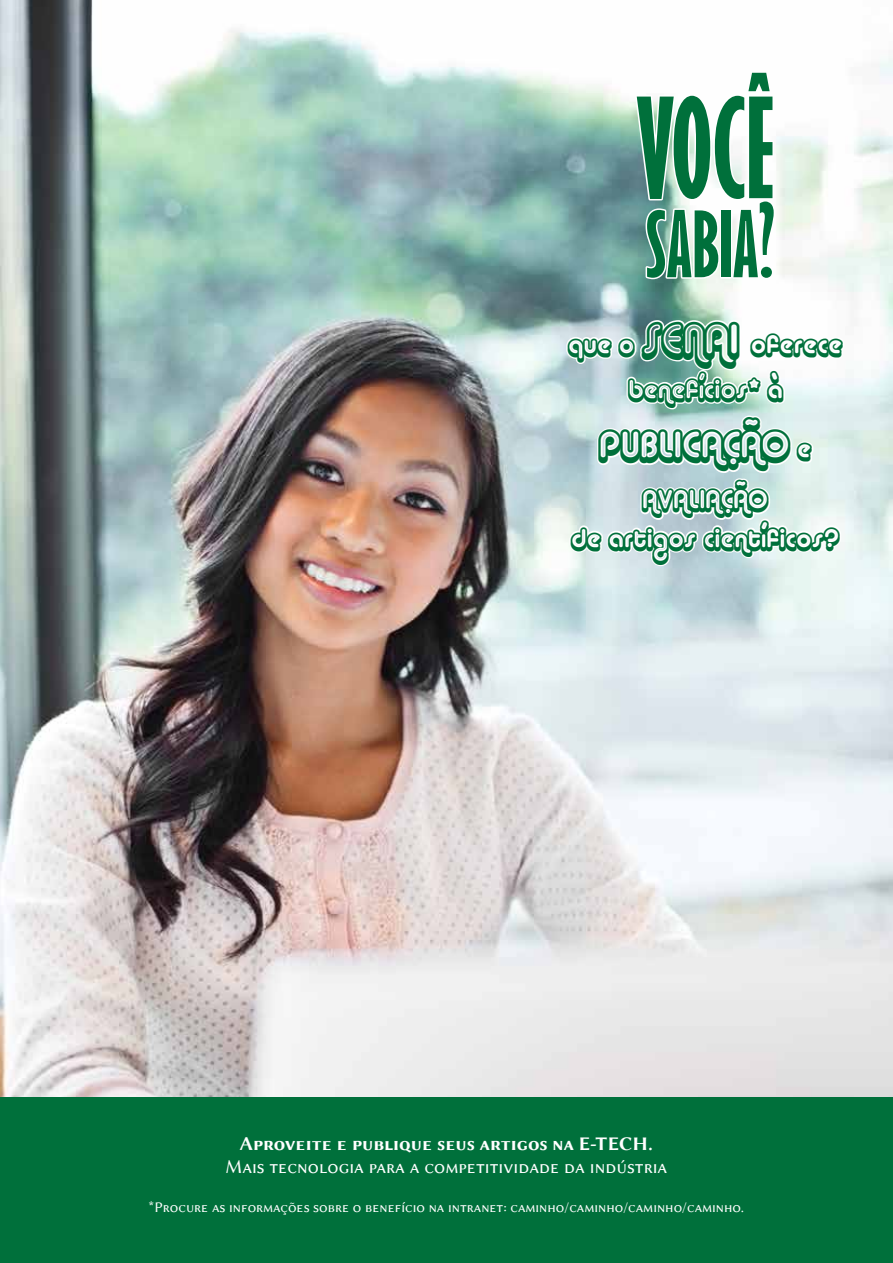
<style>
.page{position:relative;width:893px;height:1263px;background:#fff}
.page>*{position:absolute;margin:0;border:0;box-sizing:border-box;transform-origin:0 0}
.t1{font:700 extra-condensed 127.65px "Gill Sans";color:#00703b}
.t2{font:700 extra-condensed 83.85px "Gill Sans";color:#00703b}
.t3{font:36px "Alba Super";color:#00703b}
.t4{font:25.5px/45px "Alba Super";color:#00703b;text-align:center}
.t5{font:19.5px "Lin Biolinum";color:#fff}
.t6{font:19.5px "Lin Biolinum B";color:#fff}
.t7{font:15px "Lin Biolinum";color:#fff}
.s1{font-size:94.35px}
.s2{font-size:40.5px}
.s3{font-size:25.5px}
</style>
<div class="page">
<img style="left:0;top:0;width:893px;height:1097px">
<svg style="left:633px;top:70px;width:144px;height:211px"></svg>
<svg style="left:564px;top:318px;width:282px;height:250px"></svg>
<div style="left:0;top:1097px;width:893px;height:166px;background:#00703b"></div>
<h1 class="t1" style="left:636px;top:71px;width:139px">VOCÊ</h1>
<h2 class="t2" style="left:646px;top:193px;width:130px">SABIA<span class="s1">?</span></h2>
<h3 class="t4" style="left:568px;top:321px;width:276px">que o <span class="s2">SENAI</span> oferece benefícios* à</h3>
<h3 class="t3" style="left:599px;top:424px;width:214px">Publicação <span class="s3">e</span></h3>
<h3 class="t4" style="left:571px;top:480px;width:269px;line-height:38.2px;text-align:left;text-indent:71px">AVALIAÇÃO<br>de artigos científicos?</h3>
<h3 class="t6" style="left:239px;top:1130px;width:415px">Aproveite e publique seus artigos na E-TECH.</h3>
<h3 class="t5" style="left:225px;top:1156px;width:444px">Mais tecnologia para a competitividade da indústria</h3>
<p class="t7" style="left:148px;top:1198px;width:598px">*Procure as informações sobre o benefício na intranet: caminho/caminho/caminho/caminho.</p>
</div>
